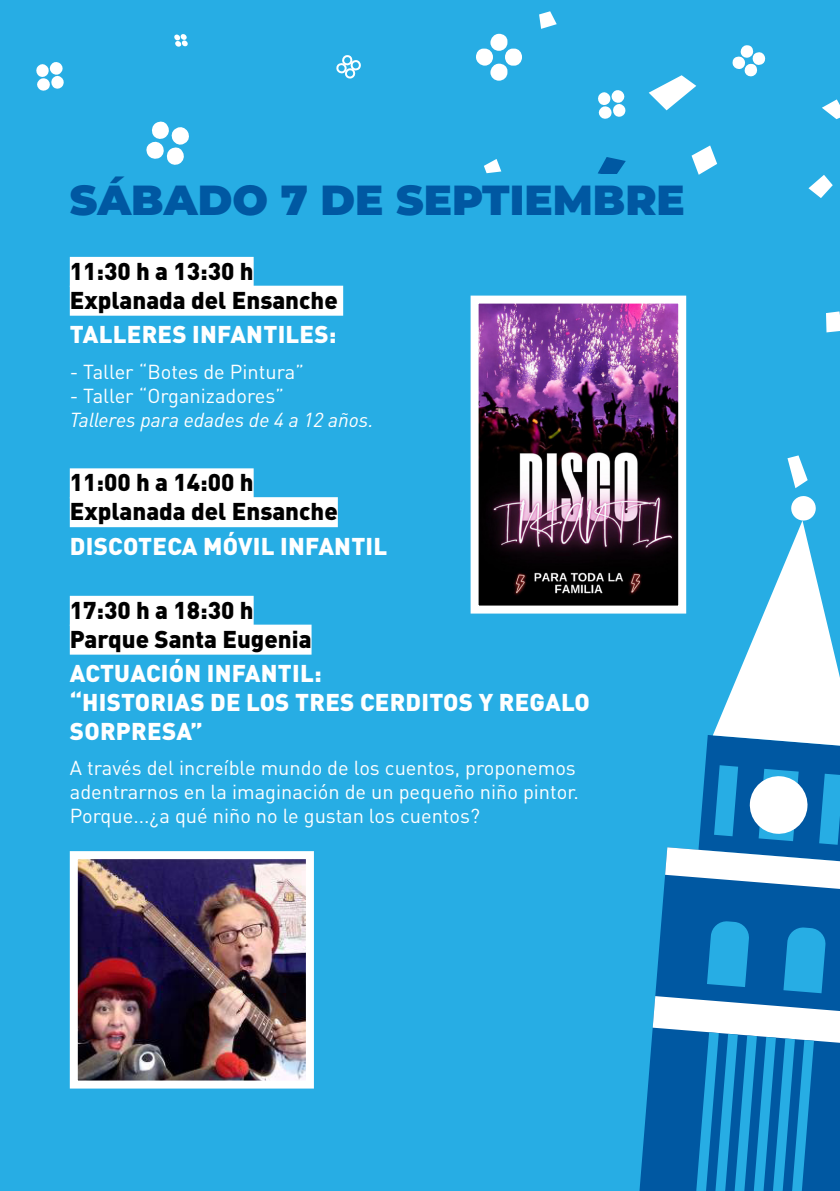
<style>
.page{position:relative;width:840px;height:1191px;background:#fff}
.page>*{position:absolute;margin:0;border:0;box-sizing:border-box;transform-origin:0 0}
.t1{font:900 42px "Montserrat";color:#0058a2}
.ACTUACION{font:900 24px/28.8px "DINOT";letter-spacing:.01em;color:#fff}
.t2{font:900 24px "DINOT";color:#000}
.t3{font:20px/24px "DINOT";color:#fff}
.t4{font:italic 20px "DINOT";color:#fff}
</style>
<div class="page">
<div style="left:0;top:0;width:839px;height:1191px;background:#27ade4"></div>
<div style="left:490px;top:34px;width:17px;height:17px;background:#fff;border-radius:8px"></div>
<div style="left:490px;top:64px;width:17px;height:17px;background:#fff;border-radius:8px"></div>
<div style="left:475px;top:49px;width:17px;height:17px;background:#fff;border-radius:8px"></div>
<div style="left:504px;top:49px;width:17px;height:17px;background:#fff;border-radius:8px"></div>
<svg style="left:146px;top:121px;width:43px;height:44px"></svg>
<svg style="left:732px;top:45px;width:33px;height:32px"></svg>
<svg style="left:598px;top:90px;width:27px;height:29px"></svg>
<svg style="left:174px;top:34px;width:14px;height:13px"></svg>
<svg style="left:36px;top:62px;width:28px;height:29px"></svg>
<div style="left:341px;top:55px;width:11px;height:11px;border:2px solid #fff;border-radius:4px"></div>
<div style="left:344px;top:68px;width:11px;height:11px;border:2px solid #fff;border-radius:4px"></div>
<div style="left:336px;top:63px;width:11px;height:11px;border:2px solid #fff;border-radius:4px"></div>
<svg style="left:348px;top:58px;width:13px;height:14px"></svg>
<svg style="left:648px;top:75px;width:48px;height:35px"></svg>
<svg style="left:808px;top:175px;width:24px;height:23px"></svg>
<svg style="left:787px;top:455px;width:20px;height:33px"></svg>
<svg style="left:826px;top:311px;width:13px;height:21px"></svg>
<svg style="left:691px;top:145px;width:25px;height:30px"></svg>
<svg style="left:484px;top:159px;width:17px;height:14px"></svg>
<svg style="left:598px;top:157px;width:27px;height:17px"></svg>
<svg style="left:539px;top:11px;width:17px;height:18px"></svg>
<svg style="left:822px;top:99px;width:17px;height:20px"></svg>
<div style="left:70px;top:174px;width:622px;height:739px;background:#27ade4"></div>
<div style="left:70px;top:257px;width:183px;height:30px;background:#fff"></div>
<div style="left:70px;top:286px;width:273px;height:30px;background:#fff"></div>
<div style="left:70px;top:468px;width:183px;height:30px;background:#fff"></div>
<div style="left:70px;top:497px;width:267px;height:30px;background:#fff"></div>
<div style="left:70px;top:596px;width:183px;height:30px;background:#fff"></div>
<div style="left:70px;top:624px;width:241px;height:30px;background:#fff"></div>
<img style="left:479px;top:304px;width:197px;height:300px">
<div style="left:470px;top:295px;width:215px;height:318px;border:8px solid #fff"></div>
<img style="left:79px;top:860px;width:226px;height:219px">
<div style="left:70px;top:851px;width:244px;height:237px;border:8px solid #fff"></div>
<svg style="left:639px;top:892px;width:200px;height:299px;fill:#0058a2"></svg>
<svg style="left:652px;top:920px;width:187px;height:271px"></svg>
<svg style="left:651px;top:500px;width:188px;height:392px"></svg>
<div style="left:790px;top:495px;width:25px;height:26px;background:#fff;border-radius:50%"></div>
<p class="t1" style="left:70px;top:169px;width:616px">SÁBADO 7 DE SEPTIEMBRE</p>
<p class="t2" style="left:70px;top:255px;width:185px">11:30 h a 13:30 h</p>
<p class="t2" style="left:70px;top:284px;width:269px">Explanada del Ensanche</p>
<p class="ACTUACION" style="left:70px;top:319px;width:268px">TALLERES INFANTILES:</p>
<p class="t3" style="left:70px;top:358px;width:236px">- Taller “Botes de Pintura”</p>
<p class="t3" style="left:70px;top:382px;width:216px">- Taller “Organizadores”</p>
<p class="t4" style="left:70px;top:406px;width:305px">Talleres para edades de 4 a 12 años.</p>
<p class="t2" style="left:70px;top:466px;width:185px">11:00 h a 14:00 h</p>
<p class="t2" style="left:70px;top:495px;width:269px">Explanada del Ensanche</p>
<p class="ACTUACION" style="left:70px;top:530px;width:319px">DISCOTECA MÓVIL INFANTIL</p>
<p class="t2" style="left:70px;top:594px;width:185px">17:30 h a 18:30 h</p>
<p class="t2" style="left:70px;top:622px;width:243px">Parque Santa Eugenia</p>
<p class="ACTUACION" style="left:70px;top:658px;width:521px">ACTUACIÓN INFANTIL:<br>“HISTORIAS DE LOS TRES CERDITOS Y REGALO<br>SORPRESA”</p>
<p class="t3" style="left:70px;top:755px;width:510px">A través del increíble mundo de los cuentos, proponemos adentrarnos en la imaginación de un pequeño niño pintor.<br>Porque...¿a qué niño no le gustan los cuentos?</p>
</div>
